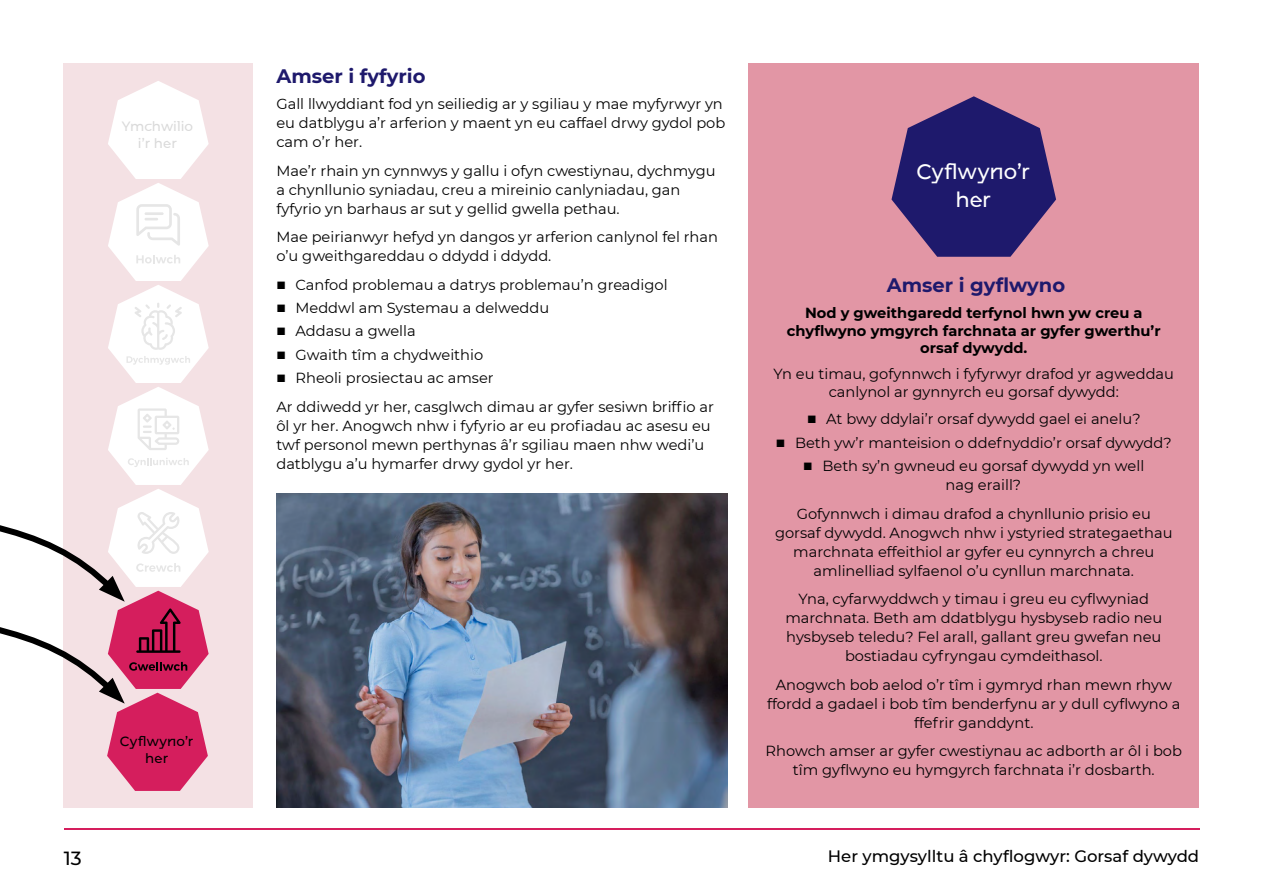
<style>
.page{position:relative;width:1263px;height:893px;background:#fff}
.page>*{position:absolute;margin:0;border:0;box-sizing:border-box;transform-origin:0 0}
.t1{font:21.15px/27.6px "Montserrat Engineered Alt";letter-spacing:-.005em;color:#fff;text-align:center}
.t2{font:700 19.5px "Montserrat";color:#1e196c}
.t3{font:500 19.05px "Montserrat";color:#000}
.t4{font:500 16.5px "Montserrat";color:#000}
.t5{font:14.7px/19px "Montserrat";color:#000}
.t6{font:700 14.7px/17.5px "Montserrat";color:#000;text-align:center}
.t7{font:13.5px/17.5px "Montserrat Engineered Alt";color:#dadada;text-align:center}
.t8{font:13.5px/17.5px "Montserrat Engineered Alt";letter-spacing:.01em;color:#000;text-align:center}
</style>
<div class="page">
<div style="left:64px;top:64px;width:189px;height:744px;background:#f4e1e4"></div>
<div style="left:748px;top:64px;width:451px;height:744px;background:#e296a5"></div>
<svg style="left:891px;top:96px;width:165px;height:161px"></svg>
<img style="left:276px;top:493px;width:451px;height:315px">
<svg style="left:0;top:81px;width:209px;height:710px"></svg>
<hr style="left:64px;top:828px;width:1135px;height:2px;background:#d51e5d">
<p class="t7" style="left:122px;top:117px;width:73px">Ymchwilio i’r her</p>
<p class="t8" style="left:120px;top:732px;width:75px">Cyflwyno’r her</p>
<h2 class="t2" style="left:276px;top:62px;width:151px">Amser i fyfyrio</h2>
<p class="t5" style="left:276px;top:94px;width:450px">Gall llwyddiant fod yn seiliedig ar y sgiliau y mae myfyrwyr yn eu datblygu a’r arferion y maent yn eu caffael drwy gydol pob cam o’r her.</p>
<p class="t5" style="left:276px;top:160px;width:441px">Mae’r rhain yn cynnwys y gallu i ofyn cwestiynau, dychmygu a chynllunio syniadau, creu a mireinio canlyniadau, gan fyfyrio yn barhaus ar sut y gellid gwella pethau.</p>
<p class="t5" style="left:276px;top:227px;width:443px">Mae peirianwyr hefyd yn dangos yr arferion canlynol fel rhan o’u gweithgareddau o ddydd i ddydd.</p>
<p class="t5" style="left:276px;top:275px;width:393px">■ Canfod problemau a datrys problemau’n greadigol</p>
<p class="t5" style="left:276px;top:298px;width:274px">■ Meddwl am Systemau a delweddu</p>
<p class="t5" style="left:276px;top:321px;width:141px">■ Addasu a gwella</p>
<p class="t5" style="left:276px;top:344px;width:208px">■ Gwaith tîm a chydweithio</p>
<p class="t5" style="left:276px;top:363px;width:439px;line-height:28.7px">■ Rheoli prosiectau ac amser<br>Ar ddiwedd yr her, casglwch dimau ar gyfer sesiwn briffio ar</p>
<p class="t5" style="left:276px;top:415px;width:436px">ôl yr her. Anogwch nhw i fyfyrio ar eu profiadau ac asesu eu twf personol mewn perthynas â’r sgiliau maen nhw wedi’u datblygu a’u hymarfer drwy gydol yr her.</p>
<h1 class="t1" style="left:917px;top:158px;width:115px">Cyflwyno’r her</h1>
<h2 class="t2" style="left:887px;top:271px;width:180px">Amser i gyflwyno</h2>
<p class="t6" style="left:787px;top:303px;width:375px">Nod y gweithgaredd terfynol hwn yw creu a chyflwyno ymgyrch farchnata ar gyfer gwerthu’r orsaf dywydd.</p>
<p class="t5" style="left:773px;top:365px;width:402px;line-height:17.5px;text-align:center">Yn eu timau, gofynnwch i fyfyrwyr drafod yr agweddau canlynol ar gynnyrch eu gorsaf dywydd:</p>
<p class="t5" style="left:807px;top:409px;width:335px">■ At bwy ddylai’r orsaf dywydd gael ei anelu?</p>
<p class="t5" style="left:776px;top:432px;width:397px">■ Beth yw’r manteision o ddefnyddio’r orsaf dywydd?</p>
<p class="t5" style="left:945px;top:456px;width:200px;text-indent:-142px">■ Beth sy’n gwneud eu gorsaf dywydd yn well nag eraill?</p>
<p class="t5" style="left:775px;top:503px;width:399px;text-align:center">Gofynnwch i dimau drafod a chynllunio prisio eu gorsaf dywydd. Anogwch nhw i ystyried strategaethau marchnata effeithiol ar gyfer eu cynnyrch a chreu amlinelliad sylfaenol o’u cynllun marchnata.</p>
<p class="t5" style="left:785px;top:589px;width:378px;text-align:center">Yna, cyfarwyddwch y timau i greu eu cyflwyniad marchnata. Beth am ddatblygu hysbyseb radio neu hysbyseb teledu? Fel arall, gallant greu gwefan neu bostiadau cyfryngau cymdeithasol.</p>
<p class="t5" style="left:767px;top:674px;width:415px;text-align:center">Anogwch bob aelod o’r tîm i gymryd rhan mewn rhyw ffordd a gadael i bob tîm benderfynu ar y dull cyflwyno a ffefrir ganddynt.</p>
<p class="t5" style="left:766px;top:741px;width:418px;text-align:center">Rhowch amser ar gyfer cwestiynau ac adborth ar ôl i bob tîm gyflwyno eu hymgyrch farchnata i’r dosbarth.</p>
<p class="t3" style="left:64px;top:844px;width:19px">13</p>
<p class="t4" style="left:828px;top:844px;width:373px">Her ymgysylltu â chyflogwyr: Gorsaf dywydd</p>
</div>
